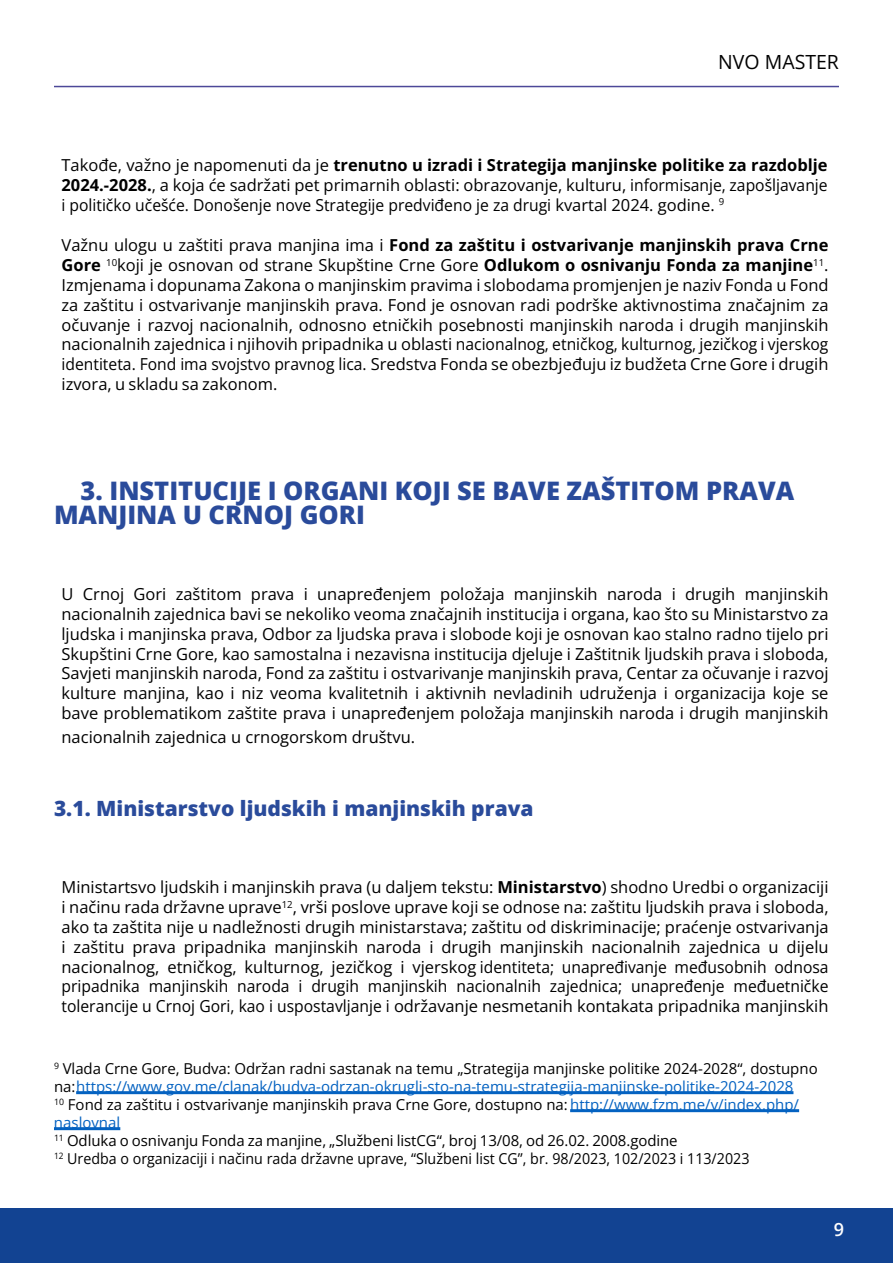
<style>
.page{position:relative;width:893px;height:1263px;background:#fff}
.page>*{position:absolute;margin:0;border:0;box-sizing:border-box;transform-origin:0 0}
.t1{font:800 25.5px/24px "Open Sans";color:#2a4b9b}
.t2{font:800 21px "Open Sans";color:#2a4b9b}
.t3{font:19.5px "Open Sans";color:#000}
.t4{font:600 18px "Open Sans";color:#fff}
.t5{font:16.5px/19.8px "Open Sans";color:#000;text-align:justify}
.t6{font:15px/18px "Open Sans";color:#000}
.s1{font-weight:700}
.s2{color:#0462c1}
</style>
<div class="page">
<hr style="left:54px;top:86px;width:785px;height:1px;background:#4c4898">
<div style="left:0;top:1208px;width:893px;height:55px;background:#124392"></div>
<hr style="left:76px;top:1091px;width:717px;height:3px;background:#0462c1">
<hr style="left:570px;top:1109px;width:229px;height:3px;background:#0462c1">
<hr style="left:54px;top:1127px;width:66px;height:3px;background:#0462c1">
<p class="t3" style="left:718px;top:48px;width:122px">NVO MASTER</p>
<p class="t5" style="left:61px;top:155px;width:768px">Takođe, važno je napomenuti da je <span class="s1">trenutno u izradi i Strategija manjinske politike za razdoblje 2024.-2028.</span>, a koja će sadržati pet primarnih oblasti: obrazovanje, kulturu, informisanje, zapošljavanje i političko učešće. Donošenje nove Strategije predviđeno je za drugi kvartal 2024. godine. <sup>9</sup></p>
<p class="t5" style="left:61px;top:235px;width:769px">Važnu ulogu u zaštiti prava manjina ima i <span class="s1">Fond za zaštitu i ostvarivanje manjinskih prava Crne Gore</span> <sup>10</sup>koji je osnovan od strane Skupštine Crne Gore <span class="s1">Odlukom o osnivanju Fonda za manjine</span><sup>11</sup>.<br>Izmjenama i dopunama Zakona o manjinskim pravima i slobodama promjenjen je naziv Fonda u Fond za zaštitu i ostvarivanje manjinskih prava. Fond je osnovan radi podrške aktivnostima značajnim za očuvanje i razvoj nacionalnih, odnosno etničkih posebnosti manjinskih naroda i drugih manjinskih nacionalnih zajednica i njihovih pripadnika u oblasti nacionalnog, etničkog, kulturnog, jezičkog i vjerskog identiteta. Fond ima svojstvo pravnog lica. Sredstva Fonda se obezbjeđuju iz budžeta Crne Gore i drugih izvora, u skladu sa zakonom.</p>
<h1 class="t1" style="left:54px;top:477px;width:742px;text-indent:27px">3. INSTITUCIJE I ORGANI KOJI SE BAVE ZAŠTITOM PRAVA<br>MANJINA U CRNOJ GORI</h1>
<p class="t5" style="left:62px;top:584px;width:769px">U Crnoj Gori zaštitom prava i unapređenjem položaja manjinskih naroda i drugih manjinskih nacionalnih zajednica bavi se nekoliko veoma značajnih institucija i organa, kao što su Ministarstvo za ljudska i manjinska prava, Odbor za ljudska prava i slobode koji je osnovan kao stalno radno tijelo pri Skupštini Crne Gore, kao samostalna i nezavisna institucija djeluje i Zaštitnik ljudskih prava i sloboda, Savjeti manjinskih naroda, Fond za zaštitu i ostvarivanje manjinskih prava, Centar za očuvanje i razvoj kulture manjina, kao i niz veoma kvalitetnih i aktivnih nevladinih udruženja i organizacija koje se bave problematikom zaštite prava i unapređenjem položaja manjinskih naroda i drugih manjinskih</p>
<p class="t5" style="left:62px;top:727px;width:355px">nacionalnih zajednica u crnogorskom društvu.</p>
<p class="t2" style="left:54px;top:792px;width:481px">3.1. Ministarstvo ljudskih i manjinskih prava</p>
<p class="t5" style="left:62px;top:877px;width:769px">Ministartsvo ljudskih i manjinskih prava (u daljem tekstu: <span class="s1">Ministarstvo</span>) shodno Uredbi o organizaciji i načinu rada državne uprave<sup>12</sup>, vrši poslove uprave koji se odnose na: zaštitu ljudskih prava i sloboda, ako ta zaštita nije u nadležnosti drugih ministarstava; zaštitu od diskriminacije; praćenje ostvarivanja i zaštitu prava pripadnika manjinskih naroda i drugih manjinskih nacionalnih zajednica u dijelu nacionalnog, etničkog, kulturnog, jezičkog i vjerskog identiteta; unapređivanje međusobnih odnosa pripadnika manjinskih naroda i drugih manjinskih nacionalnih zajednica; unapređenje međuetničke tolerancije u Crnoj Gori, kao i uspostavljanje i održavanje nesmetanih kontakata pripadnika manjinskih</p>
<p class="t6" style="left:54px;top:1059px;width:765px"><sup>9</sup> Vlada Crne Gore, Budva: Održan radni sastanak na temu „Strategija manjinske politike 2024-2028“, dostupno na: <span class="s2">https://www.gov.me/clanak/budva-odrzan-okrugli-sto-na-temu-strategija-manjinske-politike-2024-2028<br></span><sup>10</sup> Fond za zaštitu i ostvarivanje manjinskih prava Crne Gore, dostupno na: <span class="s2">http://www.fzm.me/v/index.php/ naslovnal<br></span><sup>11</sup> Odluka o osnivanju Fonda za manjine, „Službeni listCG“, broj 13/08, od 26.02. 2008.godine<br><sup>12</sup> Uredba o organizaciji i načinu rada državne uprave, “Službeni list CG”, br. 98/2023, 102/2023 i 113/2023</p>
<p class="t4" style="left:834px;top:1216px;width:12px">9</p>
</div>
